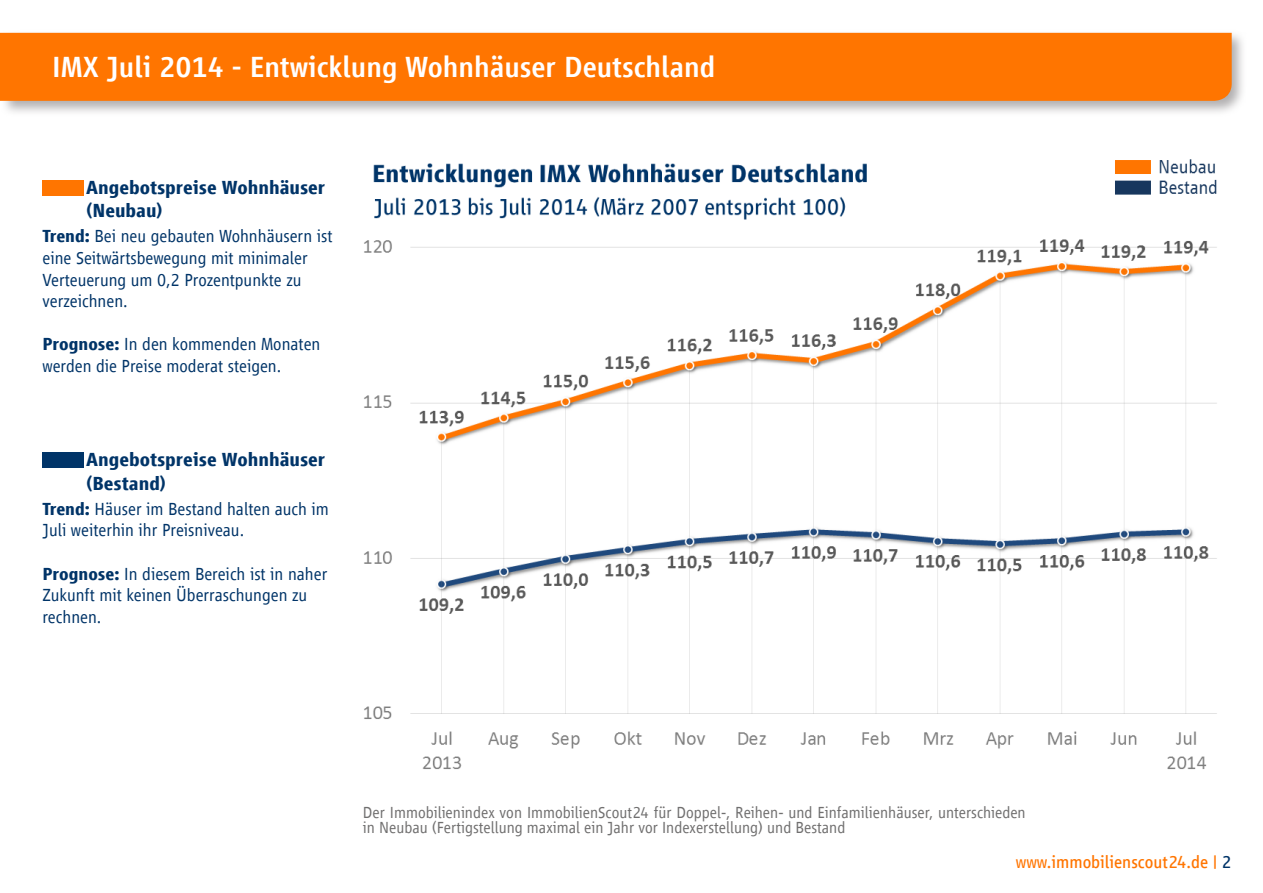
<style>
.page{position:relative;width:1263px;height:893px;background:#fff}
.page>*{position:absolute;margin:0;border:0;box-sizing:border-box;transform-origin:0 0}
.t1{font:500 30px "Scout Vialog";color:#fff}
.t2{font:700 19.5px/23.4px "Scout Vialog";color:#003468}
.t3{font:300 18px/21.6px "Scout Vialog";color:#003468}
.t4{font:18px "Scout Vialog";color:#ff7500}
.t5{font:300 16.5px/15px "Scout Vialog";color:#706f6f}
.s1{font-weight:700}
.s2{color:#003468}
</style>
<div class="page">
<svg style="left:0;top:32px;width:1243px;height:81px"></svg>
<div style="left:0;top:33px;width:1232px;height:68px;background:#ff7500"></div>
<img style="left:364px;top:159px;width:853px;height:610px">
<div style="left:43px;top:180px;width:41px;height:16px;background:#ff7500"></div>
<div style="left:43px;top:452px;width:41px;height:16px;background:#003468"></div>
<h1 class="t1" style="left:52px;top:50px;width:665px">IMX Juli 2014 - Entwicklung Wohnhäuser Deutschland</h1>
<p class="t2" style="left:86px;top:176px;width:241px">Angebotspreise Wohnhäuser (Neubau)</p>
<p class="t3" style="left:43px;top:226px;width:291px"><span class="s1">Trend:</span> Bei neu gebauten Wohnhäusern ist eine Seitwärtsbewegung mit minimaler<br>Verteuerung um 0,2 Prozentpunkte zu verzeichnen.</p>
<p class="t3" style="left:43px;top:334px;width:279px"><span class="s1">Prognose:</span> In den kommenden Monaten werden die Preise moderat steigen.</p>
<p class="t2" style="left:86px;top:448px;width:241px">Angebotspreise Wohnhäuser (Bestand)</p>
<p class="t3" style="left:43px;top:498px;width:288px"><span class="s1">Trend:</span> Häuser im Bestand halten auch im<br>Juli weiterhin ihr Preisniveau.</p>
<p class="t3" style="left:43px;top:563px;width:286px"><span class="s1">Prognose:</span> In diesem Bereich ist in naher<br>Zukunft mit keinen Überraschungen zu rechnen.</p>
<p class="t5" style="left:363px;top:805px;width:664px">Der Immobilienindex von ImmobilienScout24 für Doppel-, Reihen- und Einfamilienhäuser, unterschieden in Neubau (Fertigstellung maximal ein Jahr vor Indexerstellung) und Bestand</p>
<p class="t4" style="left:1016px;top:852px;width:217px">www.immobilienscout24.de | <span class="s2">2</span></p>
</div>
